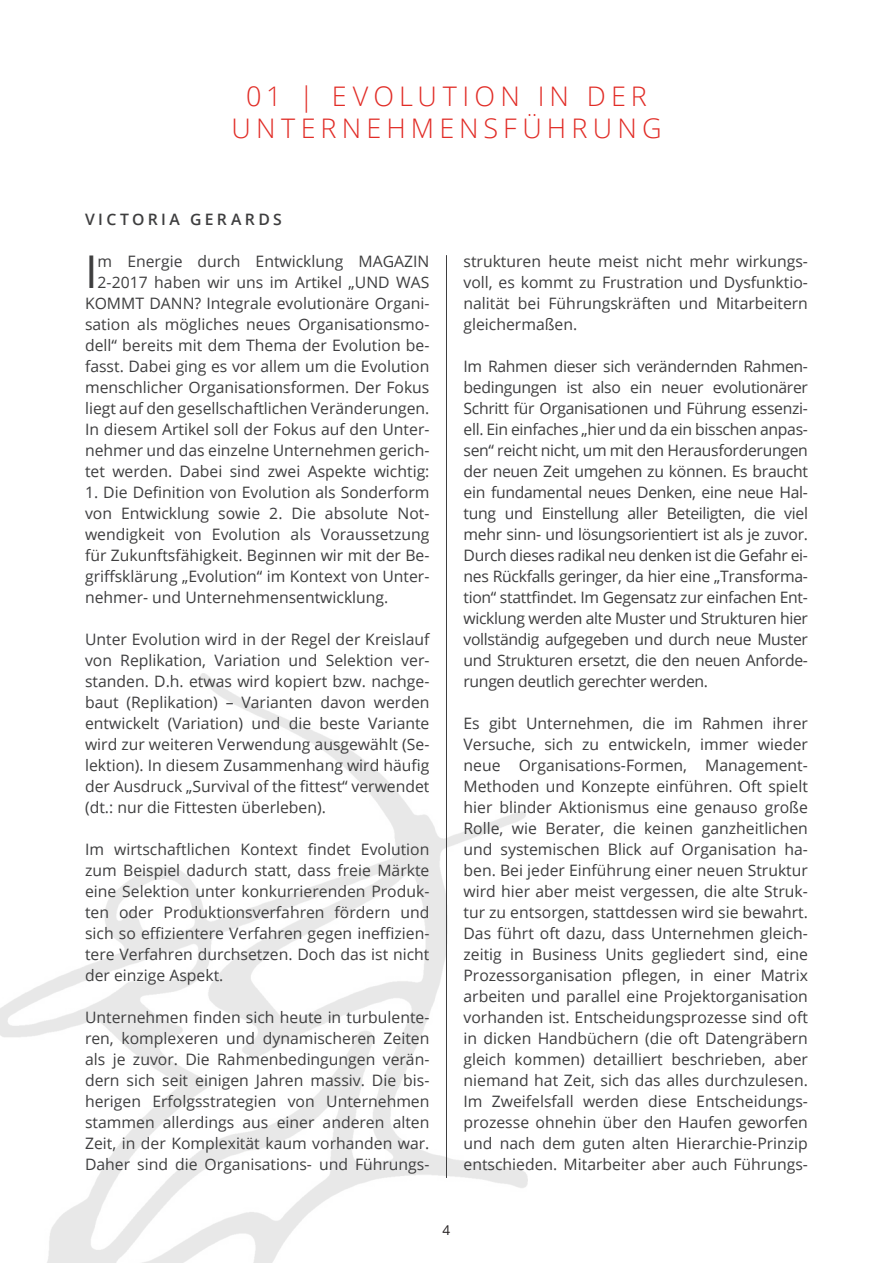
<style>
.page{position:relative;width:893px;height:1263px;background:#fff}
.page>*{position:absolute;margin:0;border:0;box-sizing:border-box;transform-origin:0 0}
.t1{font:45.15px "Open Sans";color:#3e3e3f}
.t2{font:300 27px "Open Sans";letter-spacing:.19em;color:#e12c26}
.t3{font:15.75px/21px "Open Sans";color:#3e3e3f;text-align:justify}
.t4{font:600 15.75px "Open Sans";letter-spacing:.215em;color:#3e3e3f}
.t5{font:13.5px "Open Sans";color:#231f20}
</style>
<div class="page">
<img style="left:0;top:673px;width:528px;height:590px">
<hr style="left:446px;top:255px;width:1px;height:923px;background:#3e3e3f">
<p class="t2" style="left:246px;top:77px;width:402px">01 | EVOLUTION IN DER</p>
<p class="t2" style="left:231px;top:110px;width:432px">UNTERNEHMENSFÜHRUNG</p>
<p class="t4" style="left:85px;top:208px;width:198px">VICTORIA GERARDS</p>
<p class="t3" style="left:85px;top:251px;width:346px;text-align:right">m Energie durch Entwicklung MAGAZIN 2-2017 haben wir uns im Artikel „UND WAS KOMMT DANN? Integrale evolutionäre Organi&shy;sation als mögliches neues Organisationsmo&shy;dell“ bereits mit dem Thema der Evolution be&shy;fasst. Dabei ging es vor allem um die Evolution menschlicher Organisationsformen. Der Fokus liegt auf den gesellschaftlichen Veränderungen.</p>
<p class="t3" style="left:85px;top:419px;width:346px">In diesem Artikel soll der Fokus auf den Unter&shy;nehmer und das einzelne Unternehmen gerich&shy;tet werden. Dabei sind zwei Aspekte wichtig:</p>
<p class="t3" style="left:85px;top:482px;width:346px">1. Die Definition von Evolution als Sonderform von Entwicklung sowie 2. Die absolute Not&shy;wendigkeit von Evolution als Voraussetzung für Zukunftsfähigkeit. Beginnen wir mit der Be&shy;griffsklärung „Evolution“ im Kontext von Unter&shy;nehmer- und Unternehmensentwicklung.</p>
<p class="t3" style="left:85px;top:629px;width:346px">Unter Evolution wird in der Regel der Kreislauf von Replikation, Variation und Selektion ver&shy;standen. D.h. etwas wird kopiert bzw. nachge&shy;baut (Replikation) – Varianten davon werden entwickelt (Variation) und die beste Variante wird zur weiteren Verwendung ausgewählt (Se&shy;lektion). In diesem Zusammenhang wird häufig der Ausdruck „Survival of the fittest“ verwendet (dt.: nur die Fittesten überleben).</p>
<p class="t3" style="left:85px;top:839px;width:346px">Im wirtschaftlichen Kontext findet Evolution zum Beispiel dadurch statt, dass freie Märkte eine Selektion unter konkurrierenden Produk&shy;ten oder Produktionsverfahren fördern und sich so effizientere Verfahren gegen ineffizien&shy;tere Verfahren durchsetzen. Doch das ist nicht der einzige Aspekt.</p>
<p class="t3" style="left:85px;top:1007px;width:346px">Unternehmen finden sich heute in turbulente&shy;ren, komplexeren und dynamischeren Zeiten als je zuvor. Die Rahmenbedingungen verän&shy;dern sich seit einigen Jahren massiv. Die bis&shy;herigen Erfolgsstrategien von Unternehmen stammen allerdings aus einer anderen alten Zeit, in der Komplexität kaum vorhanden war.<br>Daher sind die Organisations- und Führungs-</p>
<p class="t1" style="left:85px;top:241px;width:14px">I</p>
<p class="t3" style="left:463px;top:251px;width:346px">strukturen heute meist nicht mehr wirkungs&shy;voll, es kommt zu Frustration und Dysfunktio&shy;nalität bei Führungskräften und Mitarbeitern gleichermaßen.</p>
<p class="t3" style="left:463px;top:356px;width:346px">Im Rahmen dieser sich verändernden Rahmen&shy;bedingungen ist also ein neuer evolutionärer Schritt für Organisationen und Führung essenzi&shy;ell. Ein einfaches „hier und da ein bisschen anpas&shy;sen“ reicht nicht, um mit den Herausforderungen der neuen Zeit umgehen zu können. Es braucht ein fundamental neues Denken, eine neue Hal&shy;tung und Einstellung aller Beteiligten, die viel mehr sinn- und lösungsorientiert ist als je zuvor.<br>Durch dieses radikal neu denken ist die Gefahr ei&shy;nes Rückfalls geringer, da hier eine „Transforma&shy;tion“ stattfindet. Im Gegensatz zur einfachen Ent&shy;wicklung werden alte Muster und Strukturen hier vollständig aufgegeben und durch neue Muster und Strukturen ersetzt, die den neuen Anforde&shy;rungen deutlich gerechter werden.</p>
<p class="t3" style="left:463px;top:713px;width:346px">Es gibt Unternehmen, die im Rahmen ihrer Versuche, sich zu entwickeln, immer wieder neue Organisations-Formen, Management-Methoden und Konzepte einführen. Oft spielt hier blinder Aktionismus eine genauso große Rolle, wie Berater, die keinen ganzheitlichen und systemischen Blick auf Organisation ha&shy;ben. Bei jeder Einführung einer neuen Struktur wird hier aber meist vergessen, die alte Struk&shy;tur zu entsorgen, stattdessen wird sie bewahrt.<br>Das führt oft dazu, dass Unternehmen gleich&shy;zeitig in Business Units gegliedert sind, eine Prozessorganisation pflegen, in einer Matrix arbeiten und parallel eine Projektorganisation vorhanden ist. Entscheidungsprozesse sind oft in dicken Handbüchern (die oft Datengräbern gleich kommen) detailliert beschrieben, aber niemand hat Zeit, sich das alles durchzulesen.<br>Im Zweifelsfall werden diese Entscheidungs&shy;prozesse ohnehin über den Haufen geworfen und nach dem guten alten Hierarchie-Prinzip entschieden. Mitarbeiter aber auch Führungs-</p>
<p class="t5" style="left:443px;top:1221px;width:9px">4</p>
</div>
